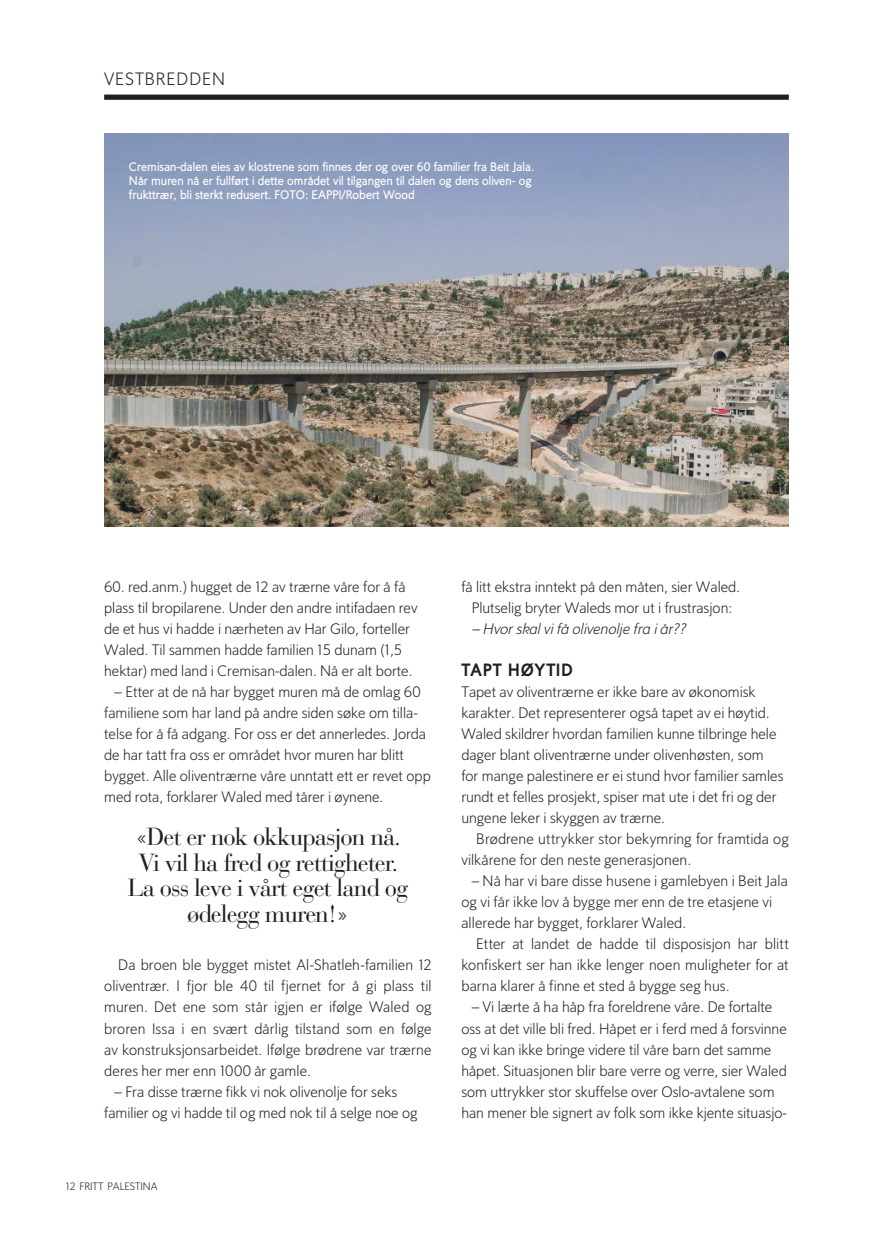
<style>
.page{position:relative;width:893px;height:1241px;background:#fff}
.page>*{position:absolute;margin:0;border:0;box-sizing:border-box;transform-origin:0 0}
.t1{font:24.5px/25.4px "Bauer Bodoni Std";letter-spacing:-.04em;color:#241f1f;text-align:center}
.t2{font:300 17.5px "Oslo";letter-spacing:.05em;color:#241f1f}
.t3{font:900 17.5px "Oslo";letter-spacing:.05em;color:#241f1f}
.t4{font:300 14.88px/21px "Oslo";color:#241f1f}
.t5{font:italic 300 14.88px "Oslo";color:#241f1f}
.t6{font:700 12.25px/14px "Oslo";color:#fff}
.t7{font:300 10.5px "Oslo";color:#241f1f}
</style>
<div class="page">
<div style="left:104px;top:94px;width:685px;height:6px;background:#241f1f"></div>
<img style="left:104px;top:133px;width:685px;height:393px">
<p class="t2" style="left:104px;top:69px;width:122px">VESTBREDDEN</p>
<p class="t6" style="left:129px;top:160px;width:407px">Cremisan-dalen eies av klostrene som finnes der og over 60 familier fra Beit Jala.<br>Når muren nå er fullført i dette området vil tilgangen til dalen og dens oliven- og frukttrær, bli sterkt redusert. FOTO: EAPPI/Robert Wood</p>
<p class="t4" style="left:104px;top:576px;width:315px">60. red.anm.) hugget de 12 av trærne våre for å få plass til bropilarene. Under den andre intifadaen rev de et hus vi hadde i nærheten av Har Gilo, forteller Waled. Til sammen hadde familien 15 dunam (1,5 hektar) med land i Cremisan-dalen. Nå er alt borte.</p>
<p class="t4" style="left:104px;top:681px;width:328px;text-indent:10px">– Etter at de nå har bygget muren må de omlag 60 familiene som har land på andre siden søke om tilla&shy;telse for å få adgang. For oss er det annerledes. Jorda de har tatt fra oss er området hvor muren har blitt bygget. Alle oliventrærne våre unntatt ett er revet opp med rota, forklarer Waled med tårer i øynene.</p>
<h1 class="t1" style="left:127px;top:824px;width:282px">«Det er nok okkupasjon nå.<br>Vi vil ha fred og rettigheter.<br>La oss leve i vårt eget land og ødelegg muren!»</h1>
<p class="t4" style="left:104px;top:954px;width:329px;text-align:justify;text-indent:14px">Da broen ble bygget mistet Al-Shatleh-familien 12 oliventrær. I fjor ble 40 til fjernet for å gi plass til muren. Det ene som står igjen er ifølge Waled og broren Issa i en svært dårlig tilstand som en følge av konstruksjonsarbeidet. Ifølge brødrene var trærne deres her mer enn 1000 år gamle.</p>
<p class="t4" style="left:104px;top:1080px;width:315px;text-indent:10px">– Fra disse trærne fikk vi nok olivenolje for seks familier og vi hadde til og med nok til å selge noe og</p>
<p class="t7" style="left:66px;top:1180px;width:93px">12 FRITT PALESTINA</p>
<p class="t4" style="left:461px;top:576px;width:280px;text-align:center">få litt ekstra inntekt på den måten, sier Waled.<br>Plutselig bryter Waleds mor ut i frustrasjon:</p>
<p class="t5" style="left:472px;top:620px;width:216px">– Hvor skal vi få olivenolje fra i år??</p>
<p class="t3" style="left:461px;top:660px;width:113px">TAPT HØYTID</p>
<p class="t4" style="left:461px;top:681px;width:324px">Tapet av oliventrærne er ikke bare av økonomisk karakter. Det representerer også tapet av ei høytid.<br>Waled skildrer hvordan familien kunne tilbringe hele dager blant oliventrærne under olivenhøsten, som for mange palestinere er ei stund hvor familier samles rundt et felles prosjekt, spiser mat ute i det fri og der ungene leker i skyggen av trærne.</p>
<p class="t4" style="left:461px;top:828px;width:329px;text-indent:15px">Brødrene uttrykker stor bekymring for framtida og vilkårene for den neste generasjonen.</p>
<p class="t4" style="left:461px;top:870px;width:328px;text-indent:10px">– Nå har vi bare disse husene i gamlebyen i Beit Jala og vi får ikke lov å bygge mer enn de tre etasjene vi allerede har bygget, forklarer Waled.</p>
<p class="t4" style="left:461px;top:933px;width:329px;text-align:justify;text-indent:15px">Etter at landet de hadde til disposisjon har blitt konfiskert ser han ikke lenger noen muligheter for at barna klarer å finne et sted å bygge seg hus.</p>
<p class="t4" style="left:461px;top:996px;width:327px;text-indent:10px">– Vi lærte å ha håp fra foreldrene våre. De fortalte oss at det ville bli fred. Håpet er i ferd med å forsvinne og vi kan ikke bringe videre til våre barn det samme håpet. Situasjonen blir bare verre og verre, sier Waled som uttrykker stor skuffelse over Oslo-avtalene som han mener ble signert av folk som ikke kjente situasjo-</p>
</div>
